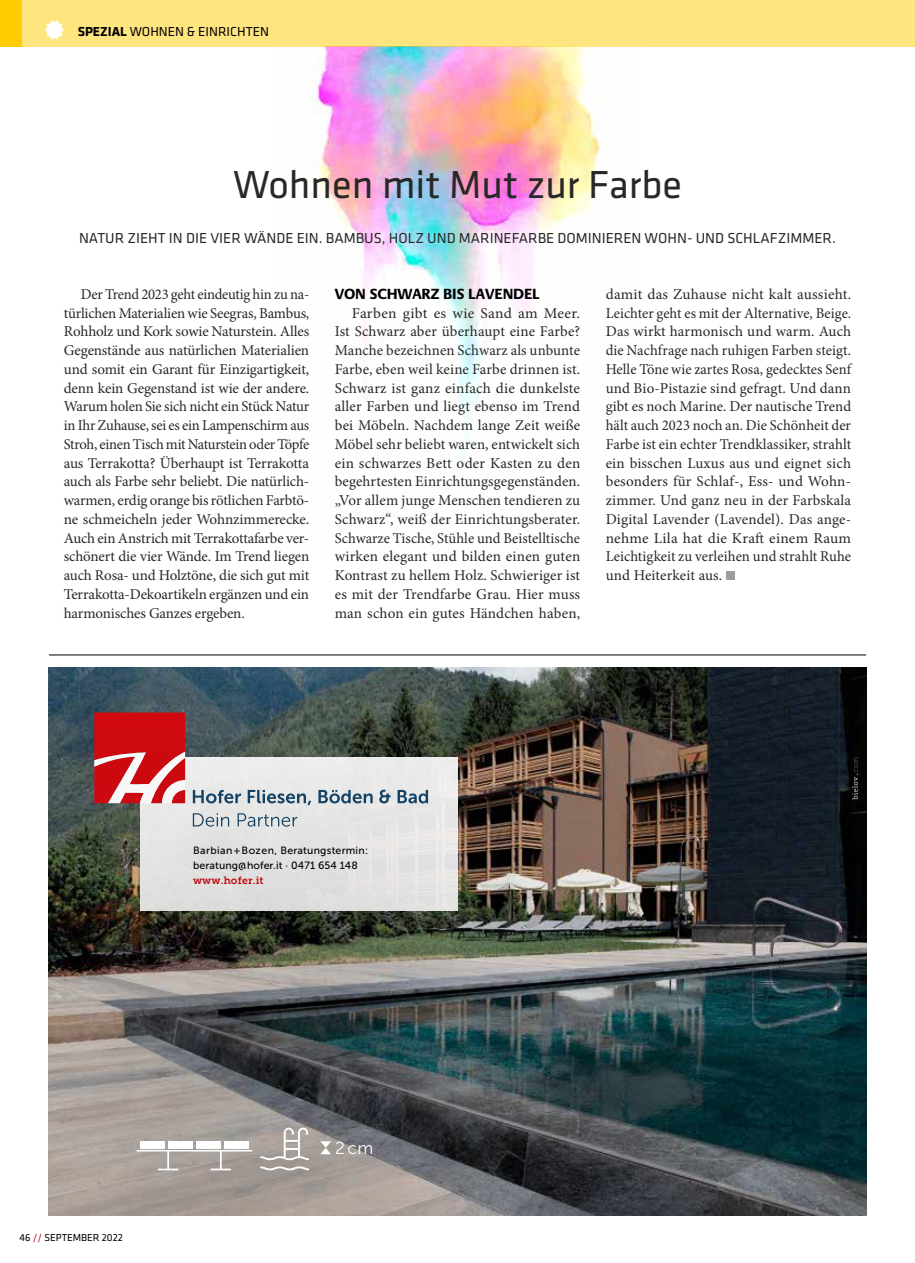
<style>
.page{position:relative;width:915px;height:1263px;background:#fff}
.page>*{position:absolute;margin:0;border:0;box-sizing:border-box;transform-origin:0 0}
.t1{font:40.5px "Klavika";color:#282827}
.t2{font:17.4px "Museo Sans 300";color:#fff}
.t3{font:15px/18.8px "Minion Pro";color:#282827;text-align:justify}
.t4{font:15px "Klavika";color:#282827}
.t5{font:700 15px "Praxis Com";letter-spacing:-.01em;color:#000}
.t6{font:13.5px "Klavika";color:#000}
.t7{font:10.5px/15px "Museo Sans 500";letter-spacing:.02em;color:#000}
.t8{font:10.5px "Klavika";color:#000}
.t9{font:10.5px "Museo Slab 700";letter-spacing:.015em;color:#d20a11}
.s1{font-weight:700}
.s2{color:#be152b}
</style>
<div class="page">
<img style="left:311px;top:47px;width:291px;height:413px">
<div style="left:725px;top:571px;width:9px;height:9px;background:#9d9d9c"></div>
<div style="left:21px;top:0;width:893px;height:47px;background:#ffe580"></div>
<div style="left:0;top:0;width:21px;height:47px;background:#fc0"></div>
<svg style="left:45px;top:20px;width:19px;height:20px"></svg>
<img style="left:49px;top:667px;width:816px;height:549px">
<img style="left:49px;top:677px;width:758px;height:539px">
<svg style="left:260px;top:1128px;width:49px;height:42px;background:#b6b0ab"></svg>
<div style="left:140px;top:1141px;width:24px;height:7px;background:#fff"></div>
<div style="left:168px;top:1141px;width:24px;height:7px;background:#fff"></div>
<div style="left:196px;top:1141px;width:25px;height:7px;background:#fff"></div>
<div style="left:224px;top:1141px;width:25px;height:7px;background:#fff"></div>
<svg style="left:137px;top:1150px;width:115px;height:20px;background:#b1aba6"></svg>
<svg style="left:320px;top:1141px;width:11px;height:13px"></svg>
<svg style="left:851px;top:757px;width:8px;height:43px"></svg>
<hr style="left:49px;top:655px;width:816px;height:1px;background:#000">
<p class="t6" style="left:78px;top:24px;width:193px"><span class="s1">SPEZIAL</span> WOHNEN &amp; EINRICHTEN</p>
<h1 class="t1" style="left:233px;top:162px;width:450px">Wohnen mit Mut zur Farbe</h1>
<p class="t4" style="left:79px;top:230px;width:758px">NATUR ZIEHT IN DIE VIER WÄNDE EIN. BAMBUS, HOLZ UND MARINEFARBE DOMINIEREN WOHN- UND SCHLAFZIMMER.</p>
<p class="t3" style="left:64px;top:285px;width:247px;text-indent:17px">Der Trend 2023 geht eindeutig hin zu na&shy;türlichen Materialien wie Seegras, Bambus, Rohholz und Kork sowie Naturstein. Alles Gegenstände aus natürlichen Materialien und somit ein Garant für Einzigartigkeit, denn kein Gegenstand ist wie der andere.<br>Warum holen Sie sich nicht ein Stück Natur in Ihr Zuhause, sei es ein Lampenschirm aus Stroh, einen Tisch mit Naturstein oder Töpfe aus Terrakotta? Überhaupt ist Terrakotta auch als Farbe sehr beliebt. Die natürlich&shy;warmen, erdig orange bis rötlichen Farbtö&shy;ne schmeicheln jeder Wohnzimmerecke.<br>Auch ein Anstrich mit Terrakottafarbe ver&shy;schönert die vier Wände. Im Trend liegen auch Rosa- und Holztöne, die sich gut mit Terrakotta-Dekoartikeln ergänzen und ein harmonisches Ganzes ergeben.</p>
<p class="t5" style="left:334px;top:285px;width:206px">VON SCHWARZ BIS LAVENDEL</p>
<p class="t3" style="left:334px;top:303px;width:247px;text-indent:17px">Farben gibt es wie Sand am Meer.<br>Ist Schwarz aber überhaupt eine Farbe?<br>Manche bezeichnen Schwarz als unbunte Farbe, eben weil keine Farbe drinnen ist.<br>Schwarz ist ganz einfach die dunkelste aller Farben und liegt ebenso im Trend bei Möbeln. Nachdem lange Zeit weiße Möbel sehr beliebt waren, entwickelt sich ein schwarzes Bett oder Kasten zu den begehrtesten Einrichtungsgegenständen. „Vor allem junge Menschen tendieren zu Schwarz“, weiß der Einrichtungsberater.<br>Schwarze Tische, Stühle und Beistelltische wirken elegant und bilden einen guten Kontrast zu hellem Holz. Schwieriger ist es mit der Trendfarbe Grau. Hier muss man schon ein gutes Händchen haben,</p>
<p class="t3" style="left:605px;top:285px;width:247px">damit das Zuhause nicht kalt aussieht.<br>Leichter geht es mit der Alternative, Beige.<br>Das wirkt harmonisch und warm. Auch die Nachfrage nach ruhigen Farben steigt.<br>Helle Töne wie zartes Rosa, gedecktes Senf und Bio-Pistazie sind gefragt. Und dann gibt es noch Marine. Der nautische Trend hält auch 2023 noch an. Die Schönheit der Farbe ist ein echter Trendklassiker, strahlt ein bisschen Luxus aus und eignet sich besonders für Schlaf-, Ess- und Wohn&shy;zimmer. Und ganz neu in der Farbskala Digital Lavender (Lavendel). Das ange&shy;nehme Lila hat die Kraft einem Raum Leichtigkeit zu verleihen und strahlt Ruhe und Heiterkeit aus.</p>
<p class="t7" style="left:193px;top:843px;width:176px">Barbian + Bozen, Beratungstermin: beratung@hofer.it · 0471 654 148</p>
<p class="t9" style="left:193px;top:874px;width:72px">www.hofer.it</p>
<p class="t8" style="left:20px;top:1232px;width:105px">46 <span class="s2">//</span> SEPTEMBER 2022</p>
<p class="t2" style="left:335px;top:1139px;width:40px">2 cm</p>
</div>
